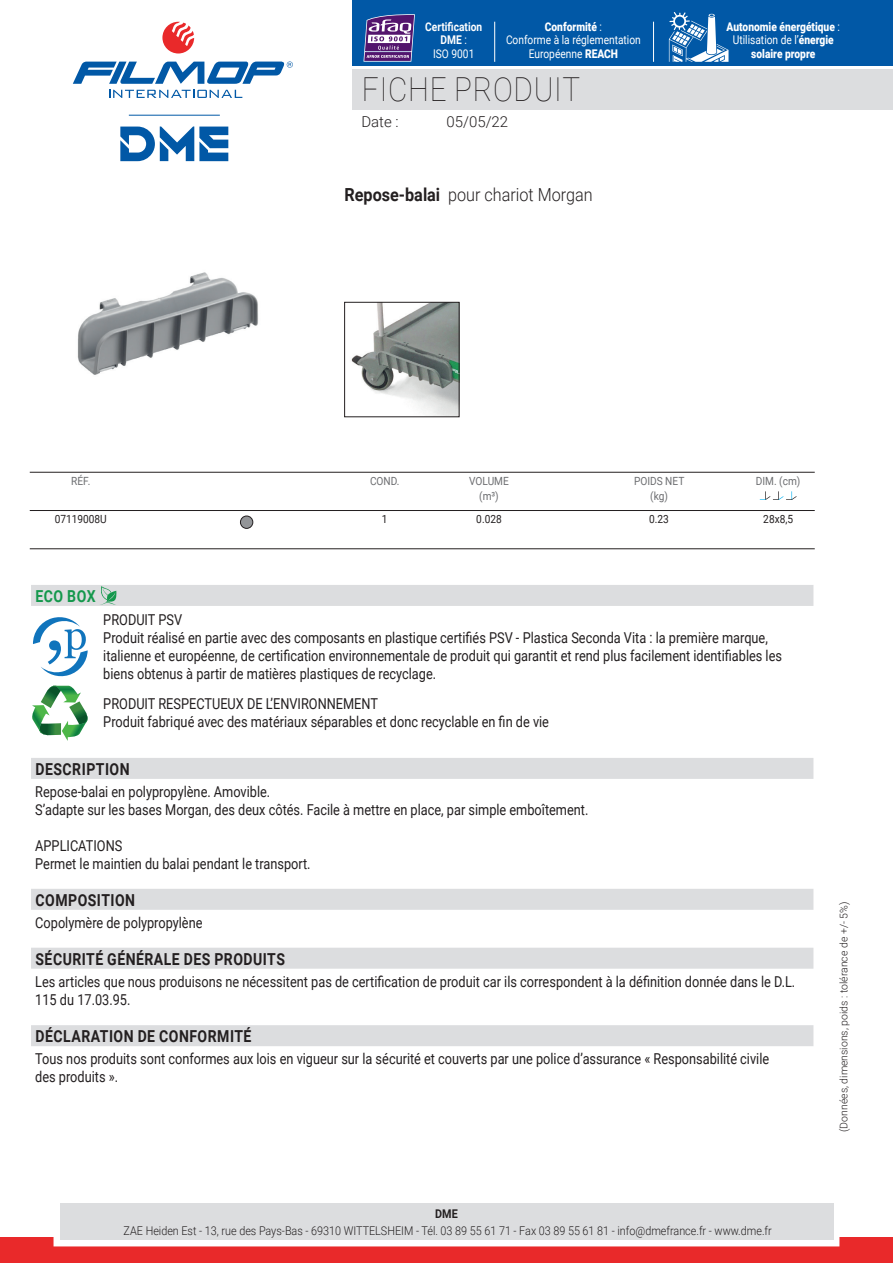
<style>
.page{position:relative;width:893px;height:1263px;background:#fff}
.page>*{position:absolute;margin:0;border:0;box-sizing:border-box;transform-origin:0 0}
.t1{font:100 33px "Roboto";letter-spacing:.025em;color:#231f20;scale:.9 1}
.t2{font:300 18px "Roboto";color:#231f20;scale:.9 1}
.t3{font:700 16.5px "Roboto";letter-spacing:.035em;color:#231f20;scale:.85 1}
.t4{font:700 16.5px "Roboto";letter-spacing:.035em;color:#14984c;scale:.85 1}
.t5{font:15px/18px "Roboto";color:#231f20;scale:.85 1}
.t6{font:300 15px "Roboto";color:#231f20}
.t7{font:300 12px "Roboto";color:#231f20;scale:.9 1}
.t8{font:900 12px/13.5px "Roboto";color:#fff;text-align:center;scale:.85 1}
.t9{font:12px/13.5px "Roboto";color:#fff;text-align:center;scale:.85 1}
.t10{font:700 12px/13.5px "Roboto";color:#fff;text-align:center;scale:.85 1}
.t11{font:700 12px "Roboto";color:#231f20;scale:.9 1}
.t12{font:11.25px/15px "Roboto";color:#6c6d70;text-align:center;scale:.9 1}
.t13{font:11.25px "Roboto";color:#231f20;scale:.9 1}
.t14{font:300 10.5px "Roboto";color:#231f20}
.s1{font-weight:400}
.s2{font-weight:900}
.s3{font-weight:700}
</style>
<div class="page">
<div style="left:353px;top:69px;width:540px;height:40px;background:#dcdddf"></div>
<svg style="left:109px;top:90px;width:133px;height:8px"></svg>
<svg style="left:162px;top:22px;width:32px;height:32px"></svg>
<svg style="left:73px;top:61px;width:220px;height:23px"></svg>
<div style="left:353px;top:0;width:540px;height:66px;background:#0158a6"></div>
<div style="left:0;top:1237px;width:893px;height:26px;background:#e9292a"></div>
<div style="left:54px;top:1197px;width:785px;height:49px;border:12px solid #fff"></div>
<div style="left:60px;top:1203px;width:773px;height:37px;background:#dcdddf"></div>
<svg style="left:120px;top:126px;width:108px;height:35px"></svg>
<hr style="left:129px;top:115px;width:91px;height:1px;background:#0158a6">
<hr style="left:653px;top:22px;width:1px;height:40px;background:#fff">
<hr style="left:494px;top:22px;width:1px;height:40px;background:#fff">
<svg style="left:669px;top:12px;width:59px;height:50px"></svg>
<svg style="left:363px;top:14px;width:52px;height:48px;background:#7a619e"></svg>
<hr style="left:365px;top:51px;width:46px;height:1px;background:#fff">
<img style="left:77px;top:272px;width:181px;height:103px">
<img style="left:351px;top:304px;width:106px;height:111px">
<div style="left:344px;top:302px;width:115px;height:115px;border:1px solid #231f20"></div>
<div style="left:31px;top:585px;width:782px;height:21px;background:#dcdddf"></div>
<svg style="left:100px;top:586px;width:17px;height:19px"></svg>
<svg style="left:33px;top:617px;width:55px;height:59px"></svg>
<svg style="left:32px;top:685px;width:56px;height:56px"></svg>
<div style="left:31px;top:758px;width:782px;height:21px;background:#dcdddf"></div>
<div style="left:31px;top:889px;width:782px;height:21px;background:#dcdddf"></div>
<div style="left:31px;top:948px;width:782px;height:21px;background:#dcdddf"></div>
<div style="left:31px;top:1025px;width:782px;height:21px;background:#dcdddf"></div>
<hr style="left:30px;top:472px;width:785px;height:1px;background:#231f20">
<hr style="left:30px;top:548px;width:785px;height:1px;background:#231f20">
<hr style="left:30px;top:510px;width:785px;height:1px;background:#231f20">
<div style="left:240px;top:516px;width:13px;height:12px;background:#939598;border-radius:50%"></div>
<div style="left:240px;top:516px;width:13px;height:12px;border:1px solid #231f20;border-radius:50%"></div>
<svg style="left:760px;top:491px;width:37px;height:9px"></svg>
<p class="t10" style="left:425px;top:19px;width:68px">Certification<br>DME <span class="s1">:<br>ISO 9001</span></p>
<p class="t8" style="left:727px;top:19px;width:135px">Autonomie énergétique <span class="s1">:<br>Utilisation de l’</span>énergie solaire propre</p>
<p class="t9" style="left:506px;top:19px;width:160px"><span class="s2">Conformité</span> :<br>Conforme à la réglementation<br>Européenne <span class="s2">REACH</span></p>
<h1 class="t1" style="left:362px;top:67px;width:244px">FICHE PRODUIT</h1>
<p class="t6" style="left:361px;top:111px;width:39px">Date :</p>
<p class="t6" style="left:446px;top:111px;width:63px">05/05/22</p>
<p class="t2" style="left:344px;top:182px;width:277px"><span class="s3">Repose-balai</span> pour chariot Morgan</p>
<p class="t12" style="left:71px;top:473px;width:23px">RÉF.</p>
<p class="t13" style="left:55px;top:511px;width:59px">07119008U</p>
<p class="t4" style="left:36px;top:584px;width:72px">ECO BOX</p>
<p class="t12" style="left:370px;top:473px;width:34px">COND.</p>
<p class="t13" style="left:382px;top:511px;width:8px">1</p>
<p class="t12" style="left:469px;top:473px;width:46px">VOLUME (m³)</p>
<p class="t13" style="left:476px;top:511px;width:30px">0.028</p>
<p class="t12" style="left:634px;top:473px;width:57px">POIDS NET (kg)</p>
<p class="t13" style="left:649px;top:511px;width:23px">0.23</p>
<p class="t12" style="left:756px;top:473px;width:51px">DIM. (cm)</p>
<p class="t13" style="left:763px;top:511px;width:35px">28x8,5</p>
<p class="t5" style="left:103px;top:610px;width:800px">PRODUIT PSV<br>Produit réalisé en partie avec des composants en plastique certifiés PSV - Plastica Seconda Vita : la première marque, italienne et européenne, de certification environnementale de produit qui garantit et rend plus facilement identifiables les biens obtenus à partir de matières plastiques de recyclage.</p>
<p class="t5" style="left:103px;top:694px;width:526px">PRODUIT RESPECTUEUX DE L’ENVIRONNEMENT<br>Produit fabriqué avec des matériaux séparables et donc recyclable en fin de vie</p>
<p class="t3" style="left:36px;top:757px;width:112px">DESCRIPTION</p>
<p class="t5" style="left:35px;top:782px;width:652px">Repose-balai en polypropylène. Amovible.<br>S’adapte sur les bases Morgan, des deux côtés. Facile à mettre en place, par simple emboîtement.</p>
<p class="t5" style="left:35px;top:836px;width:325px">APPLICATIONS<br>Permet le maintien du balai pendant le transport.</p>
<p class="t3" style="left:36px;top:888px;width:119px">COMPOSITION</p>
<p class="t5" style="left:35px;top:913px;width:198px">Copolymère de polypropylène</p>
<p class="t3" style="left:36px;top:947px;width:295px">SÉCURITÉ GÉNÉRALE DES PRODUITS</p>
<p class="t5" style="left:35px;top:972px;width:896px">Les articles que nous produisons ne nécessitent pas de certification de produit car ils correspondent à la définition donnée dans le D.L.<br>115 du 17.03.95.</p>
<p class="t3" style="left:36px;top:1025px;width:256px">DÉCLARATION DE CONFORMITÉ</p>
<p class="t5" style="left:35px;top:1049px;width:865px">Tous nos produits sont conformes aux lois en vigueur sur la sécurité et couverts par une police d’assurance « Responsabilité civile des produits ».</p>
<p class="t11" style="left:435px;top:1206px;width:27px">DME</p>
<p class="t7" style="left:124px;top:1222px;width:722px">ZAE Heiden Est - 13, rue des Pays-Bas - 69310 WITTELSHEIM - Tél. 03 89 55 61 71 - Fax 03 89 55 61 81 - info@dmefrance.fr - www.dme.fr</p>
<p class="t14" style="left:836px;top:1132px;width:232px;rotate:-90deg">(Données, dimensions, poids : tolérance de +/- 5%)</p>
</div>
